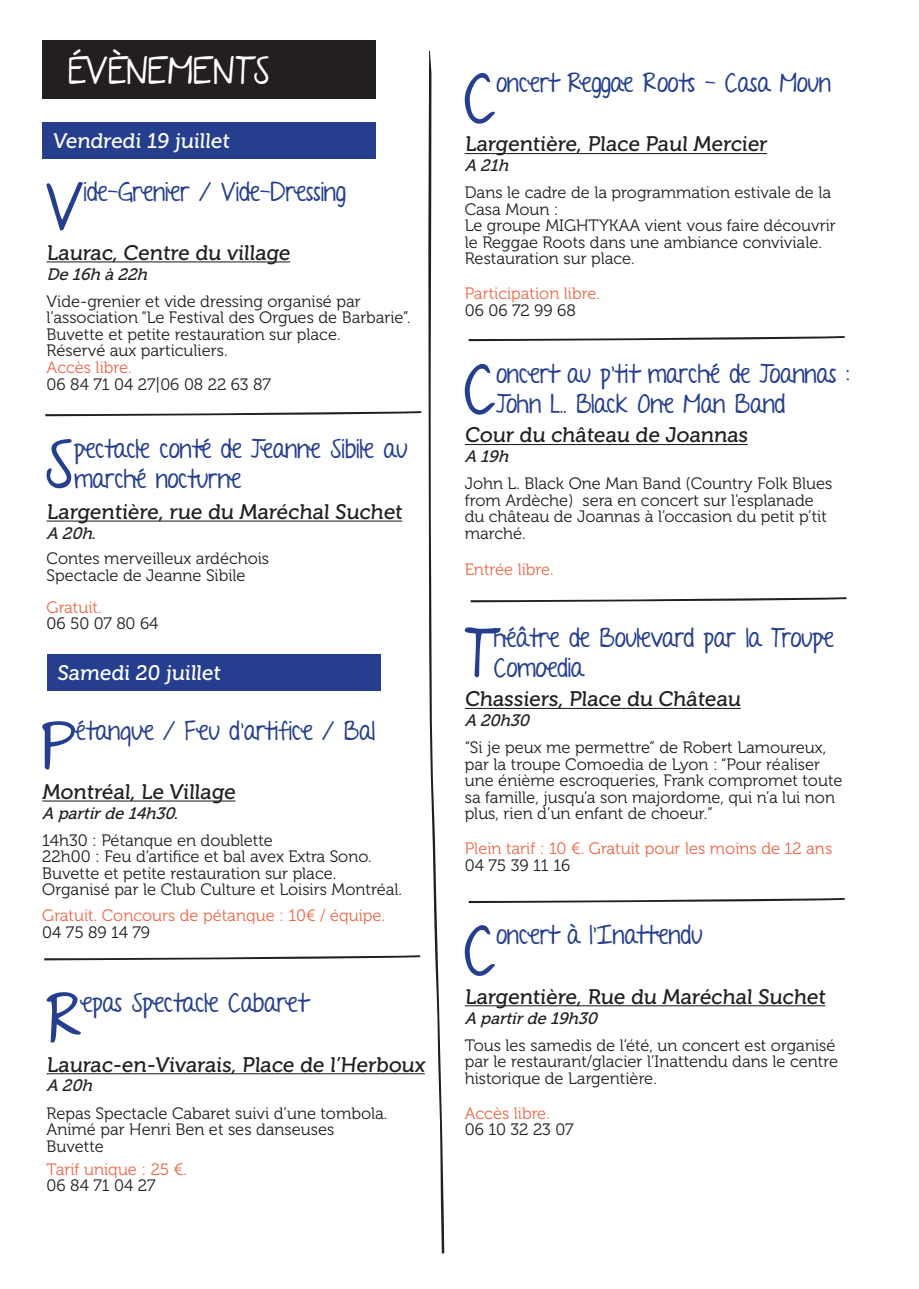
<style>
.page{position:relative;width:919px;height:1289px;background:#fff}
.page>*{position:absolute;margin:0;border:0;box-sizing:border-box;transform-origin:0 0}
.t1{font:65.55px "A Year Without Rain";color:#253f8e}
.t2{font:37.05px "A Year Without Rain";letter-spacing:.01em;color:#fff}
.t3{font:25.5px/30px "A Year Without Rain";letter-spacing:-.01em;color:#253f8e}
.t4{font:21px "Museo 500";color:#231f20}
.t5{font:21px "Museo 500";color:#fff}
.t6{font:16.5px/16.5px "Museo 300";color:#231f20}
.t7{font:16.5px "Museo 300";color:#ed694a}
.t8{font:italic 16.5px "Museo 500";color:#231f20}
</style>
<div class="page">
<div style="left:42px;top:41px;width:334px;height:58px;background:#231f20"></div>
<svg style="left:428px;top:50px;width:17px;height:1203px"></svg>
<svg style="left:45px;top:411px;width:377px;height:6px"></svg>
<svg style="left:44px;top:955px;width:377px;height:6px"></svg>
<svg style="left:468px;top:336px;width:377px;height:6px"></svg>
<div style="left:42px;top:122px;width:334px;height:37px;background:#253f8e"></div>
<hr style="left:47px;top:261px;width:243px;height:1px;background:#231f20">
<hr style="left:47px;top:520px;width:355px;height:1px;background:#231f20">
<div style="left:47px;top:654px;width:333px;height:37px;background:#253f8e"></div>
<hr style="left:42px;top:800px;width:193px;height:1px;background:#231f20">
<hr style="left:47px;top:1073px;width:377px;height:1px;background:#231f20">
<hr style="left:464px;top:153px;width:303px;height:1px;background:#231f20">
<hr style="left:464px;top:444px;width:283px;height:1px;background:#231f20">
<hr style="left:464px;top:708px;width:276px;height:1px;background:#231f20">
<svg style="left:470px;top:597px;width:377px;height:6px"></svg>
<hr style="left:464px;top:1005px;width:361px;height:1px;background:#231f20">
<svg style="left:468px;top:898px;width:377px;height:5px"></svg>
<h2 class="t2" style="left:68px;top:46px;width:204px">ÉVÈNEMENTS</h2>
<p class="t5" style="left:53px;top:129px;width:180px">Vendredi 19 juillet</p>
<h1 class="t1" style="left:45px;top:165px;width:41px">V</h1>
<h3 class="t3" style="left:83px;top:176px;width:264px">ide-Grenier / Vide-Dressing</h3>
<p class="t4" style="left:47px;top:241px;width:247px">Laurac, Centre du village</p>
<p class="t8" style="left:47px;top:265px;width:107px">De16h à22h</p>
<p class="t6" style="left:47px;top:293px;width:365px">Vide-grenier et vide dressing organisé par l’association “Le Festival des Orgues de Barbarie”.<br>Buvette et petite restauration sur place.<br>Réservé aux particuliers.</p>
<p class="t7" style="left:47px;top:358px;width:87px">Accès libre.</p>
<p class="t6" style="left:47px;top:376px;width:226px">06 84 71 04 27|06 08 22 63 87</p>
<h1 class="t1" style="left:44px;top:422px;width:32px">S</h1>
<h3 class="t3" style="left:74px;top:434px;width:335px">pectacle conté de Jeanne Sibile au marché nocturne</h3>
<p class="t4" style="left:47px;top:500px;width:359px">Largentière, rue du Maréchal Suchet</p>
<p class="t8" style="left:47px;top:524px;width:56px">A 20h.</p>
<p class="t6" style="left:47px;top:551px;width:224px">Contes merveilleux ardéchois<br>Spectacle de Jeanne Sibile</p>
<p class="t7" style="left:47px;top:598px;width:57px">Gratuit.</p>
<p class="t6" style="left:47px;top:615px;width:113px">06 50 07 80 64</p>
<p class="t5" style="left:57px;top:661px;width:167px">Samedi 20 juillet</p>
<h1 class="t1" style="left:40px;top:704px;width:37px">P</h1>
<h3 class="t3" style="left:75px;top:715px;width:301px">étanque / Feu d’artifice / Bal</h3>
<p class="t4" style="left:42px;top:780px;width:197px">Montréal, Le Village</p>
<p class="t8" style="left:42px;top:804px;width:142px">A partirde14h30.</p>
<p class="t6" style="left:42px;top:832px;width:361px">14h30 : Pétanque en doublette<br>22h00 : Feu d’artifice et bal avex Extra Sono.<br>Buvette et petite restauration sur place.<br>Organisé par le Club Culture et Loisirs Montréal.</p>
<p class="t7" style="left:42px;top:906px;width:344px">Gratuit. Concours de pétanque : 10€ / équipe.</p>
<p class="t6" style="left:42px;top:924px;width:109px">04 75 89 14 79</p>
<h1 class="t1" style="left:45px;top:976px;width:38px">R</h1>
<h3 class="t3" style="left:81px;top:988px;width:228px">epas Spectacle Cabaret</h3>
<p class="t4" style="left:47px;top:1052px;width:382px">Laurac-en-Vivarais, Place de l’Herboux</p>
<p class="t8" style="left:47px;top:1076px;width:52px">A 20h</p>
<p class="t6" style="left:47px;top:1104px;width:342px">Repas Spectacle Cabaret suivi d’une tombola.<br>Animé par Henri Ben et ses danseuses<br>Buvette</p>
<p class="t7" style="left:47px;top:1159px;width:142px">Tarif unique : 25 €.</p>
<p class="t6" style="left:47px;top:1177px;width:111px">06 84 71 04 27</p>
<h1 class="t1" style="left:463px;top:57px;width:36px">C</h1>
<h3 class="t3" style="left:496px;top:68px;width:336px">oncert Reggae Roots - Casa Moun</h3>
<p class="t4" style="left:464px;top:133px;width:306px">Largentière, Place Paul Mercier</p>
<p class="t8" style="left:464px;top:156px;width:50px">A 21h</p>
<p class="t6" style="left:464px;top:185px;width:372px">Dans le cadre de la programmation estivale de la Casa Moun :<br>Le groupe MIGHTYKAA vient vous faire découvrir le Reggae Roots dans une ambiance conviviale.<br>Restauration sur place.</p>
<p class="t7" style="left:464px;top:285px;width:137px">Participation libre.</p>
<p class="t6" style="left:464px;top:302px;width:113px">06 06 72 99 68</p>
<h1 class="t1" style="left:463px;top:347px;width:36px">C</h1>
<h3 class="t3" style="left:496px;top:359px;width:355px">oncert au p’tit marché de Joannas :<br>John L.. Black One Man Band</h3>
<p class="t4" style="left:464px;top:423px;width:286px">Cour du château de Joannas</p>
<p class="t8" style="left:464px;top:447px;width:50px">A 19h</p>
<p class="t6" style="left:464px;top:476px;width:369px">John L. Black One Man Band (Country Folk Blues from Ardèche) sera en concert sur l’esplanade du château de Joannas à l’occasion du petit p’tit marché.</p>
<p class="t7" style="left:464px;top:560px;width:91px">Entrée libre.</p>
<h3 class="t3" style="left:494px;top:622px;width:341px">héâtre de Boulevard par la Troupe<br>Comoedia</h3>
<h1 class="t1" style="left:463px;top:611px;width:32px">T</h1>
<p class="t4" style="left:464px;top:687px;width:279px">Chassiers, Place du Château</p>
<p class="t8" style="left:464px;top:711px;width:70px">A 20h30</p>
<p class="t6" style="left:464px;top:739px;width:379px">“Si je peux me permettre” de Robert Lamoureux, par la troupe Comoedia de Lyon : “Pour réaliser une énième escroqueries, Frank compromet toute sa famille, jusqu’a son majordome, qui n’a lui non plus, rien d’un enfant de choeur.”</p>
<p class="t7" style="left:464px;top:839px;width:369px">Plein tarif : 10 €. Gratuit pour les moins de 12 ans</p>
<p class="t6" style="left:464px;top:857px;width:107px">04 75 39 11 16</p>
<h1 class="t1" style="left:463px;top:908px;width:36px">C</h1>
<h3 class="t3" style="left:496px;top:920px;width:207px">oncert à l’Inattendu</h3>
<p class="t4" style="left:464px;top:984px;width:364px">Largentière, Rue du Maréchal Suchet</p>
<p class="t8" style="left:464px;top:1008px;width:139px">A partirde19h30</p>
<p class="t6" style="left:464px;top:1037px;width:375px">Tous les samedis de l’été, un concert est organisé par le restaurant/glacier l’Inattendu dans le centre historique de Largentière.</p>
<p class="t7" style="left:464px;top:1103px;width:87px">Accès libre.</p>
<p class="t6" style="left:464px;top:1121px;width:110px">06 10 32 23 07</p>
</div>
